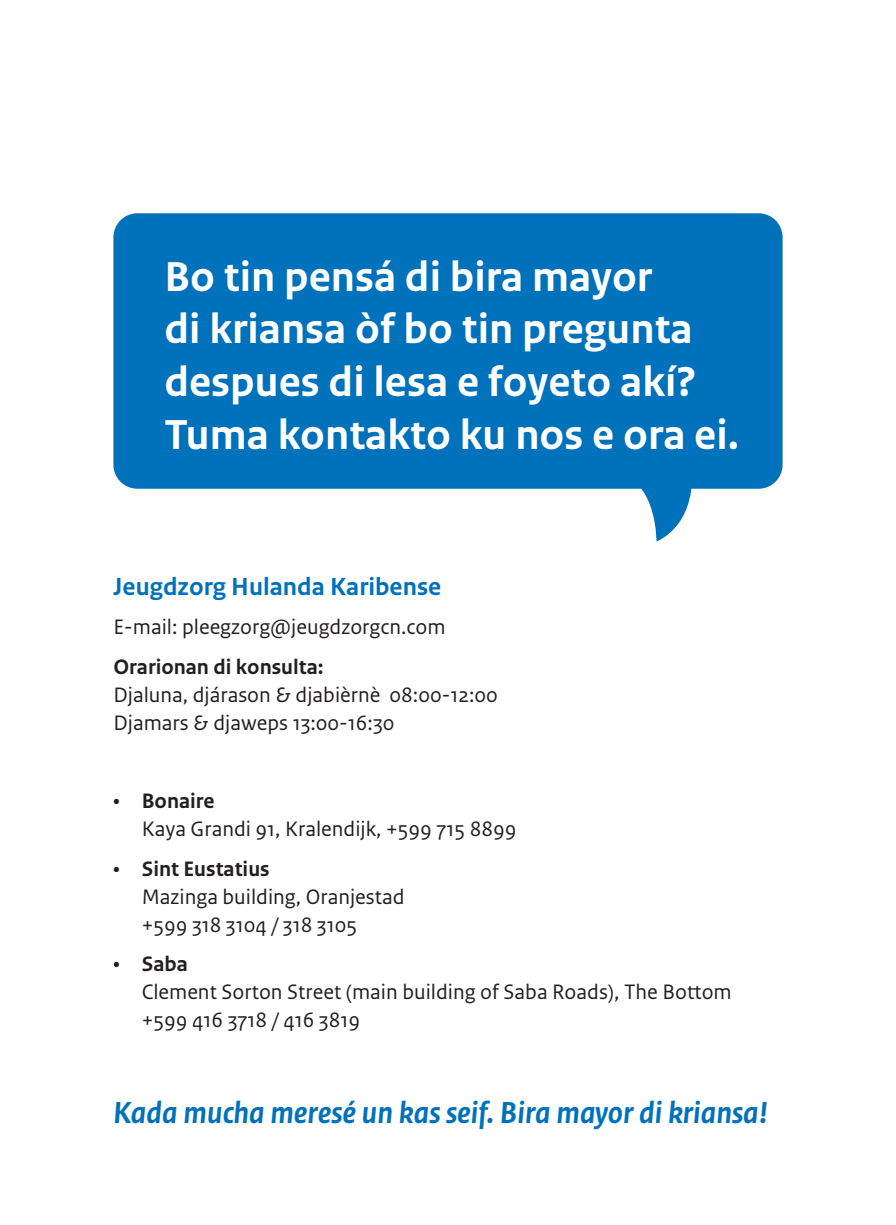
<style>
.page{position:relative;width:896px;height:1225px;background:#fff}
.page>*{position:absolute;margin:0;border:0;box-sizing:border-box;transform-origin:0 0}
.t1{font:700 44px/52.8px "Rijksoverheid Sans Text";color:#fff}
.t2{font:italic 700 32px "Rijksoverheid Sans Text";color:#0071bb}
.t3{font:700 26px "Rijksoverheid Sans Text";color:#0071bb}
.t4{font:22px/28px "Rijksoverheid Sans Text";color:#231f20}
.t5{font:700 22px "Rijksoverheid Sans Text";color:#231f20}
</style>
<div class="page">
<svg style="left:641px;top:489px;width:51px;height:52px"></svg>
<div style="left:113px;top:213px;width:669px;height:276px;background:#0071bb;border-radius:24px"></div>
<h1 class="t1" style="left:164px;top:251px;width:576px">Bo tin pensá di bira mayor<br>di kriansa òf bo tin pregunta despues di lesa e foyeto akí?<br>Tuma kontakto ku nos e ora ei.</h1>
<p class="t3" style="left:113px;top:572px;width:329px">Jeugdzorg Hulanda Karibense</p>
<p class="t4" style="left:113px;top:613px;width:334px">E-mail: pleegzorg@jeugdzorgcn.com</p>
<p class="t5" style="left:113px;top:654px;width:212px">Orarionan di konsulta:</p>
<p class="t4" style="left:113px;top:681px;width:386px">Djaluna, djárason &amp; djabièrnè 08:00-12:00<br>Djamars &amp; djaweps 13:00-16:30</p>
<p class="t5" style="left:113px;top:789px;width:103px">• Bonaire</p>
<p class="t4" style="left:142px;top:815px;width:376px">Kaya Grandi 91, Kralendijk, +599 715 8899</p>
<p class="t5" style="left:113px;top:856px;width:158px">• Sint Eustatius</p>
<p class="t4" style="left:142px;top:883px;width:264px">Mazinga building, Oranjestad +599 318 3104 / 318 3105</p>
<p class="t5" style="left:113px;top:951px;width:76px">• Saba</p>
<p class="t4" style="left:142px;top:978px;width:591px">Clement Sorton Street (main building of Saba Roads), The Bottom +599 416 3718 / 416 3819</p>
<h2 class="t2" style="left:113px;top:1094px;width:656px">Kada mucha meresé un kas seif. Bira mayor di kriansa!</h2>
</div>
